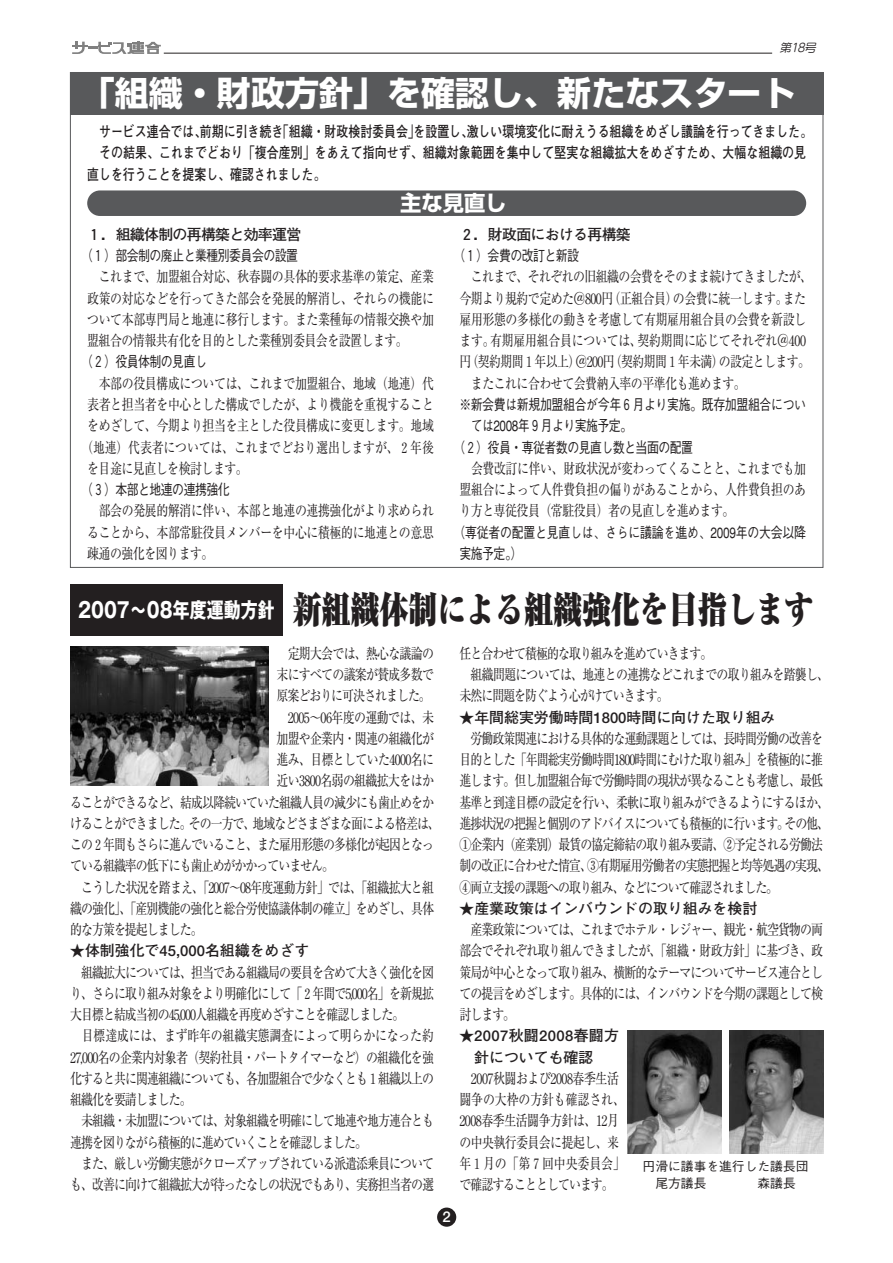
<style>
.page{position:relative;width:893px;height:1263px;background:#fff}
.page>*{position:absolute;margin:0;border:0;box-sizing:border-box;transform-origin:0 0}
.t1{font:900 36.15px "Ryumin";color:#231f20;scale:.8 1}
.t2{font:700 34.05px "Shin Go";color:#fff}
.t3{font:700 21.3px "Shin Go";color:#fff}
.t4{font:14.85px/21.3px "Ryumin";letter-spacing:-.075em;color:#231f20;text-align:justify;scale:.8 1}
.t5{font:700 14.85px "Futo Go B101";color:#231f20;scale:.8 1}
.t6{font:500 14.85px "Gothic BBB";letter-spacing:-.045em;color:#231f20;scale:.8 1}
.t7{font:14.85px "Ryumin";letter-spacing:-.03em;color:#231f20;scale:.8 1}
.t8{font:14.85px/21.3px "Ryumin";letter-spacing:-.035em;color:#231f20;scale:.8 1}
.t9{font:14.85px "Ryumin";letter-spacing:-.04em;color:#231f20;scale:.8 1}
.t10{font:700 14.85px "Futo Go B101";color:#231f20}
.t11{font:14.85px "Ryumin";letter-spacing:-.05em;color:#231f20;scale:.8 1}
.t12{font:500 14.85px/21.3px "Gothic BBB";letter-spacing:-.02em;color:#231f20;scale:.8 1}
.t13{font:14.85px "Ryumin";letter-spacing:-.055em;color:#231f20;scale:.8 1}
.t14{font:14.85px "Ryumin";letter-spacing:-.02em;color:#231f20;scale:.8 1}
.t15{font:14.85px "Ryumin";letter-spacing:-.015em;color:#231f20;scale:.8 1}
.t16{font:14.85px "Ryumin";letter-spacing:-.045em;color:#231f20;scale:.8 1}
.t17{font:700 14.85px "Futo Go B101";letter-spacing:-.045em;color:#231f20}
.t18{font:700 14.85px/21.3px "Futo Go B101";letter-spacing:.025em;color:#231f20}
.t19{font:700 14.85px "Futo Go B101";color:#fff}
.t20{font:500 12.75px/17px "Gothic BBB";color:#231f20;text-align:center}
.t21{font:italic 11.7px "Seurat CID M";color:#231f20}
.s1{font-family:"Gothic MB101";font-weight:700;font-size:21.3px;color:#fff}
</style>
<div class="page">
<svg style="left:72px;top:42px;width:89px;height:12px"></svg>
<div style="left:437px;top:1208px;width:19px;height:19px;background:#231f20;border-radius:50%"></div>
<hr style="left:164px;top:53px;width:608px;height:1px;background:#231f20">
<div style="left:70px;top:72px;width:753px;height:43px;background:#58595b"></div>
<div style="left:87px;top:190px;width:719px;height:26px;background:#58595b;border-radius:13px"></div>
<div style="left:70px;top:584px;width:213px;height:51px;background:#231f20"></div>
<img style="left:627px;top:1030px;width:94px;height:123px">
<img style="left:729px;top:1030px;width:94px;height:123px">
<img style="left:70px;top:646px;width:198px;height:139px">
<p class="t21" style="left:779px;top:43px;width:40px">第18号</p>
<h2 class="t2" style="left:81px;top:80px;width:716px">「組織・財政方針」を確認し、新たなスタート</h2>
<p class="t5" style="left:99px;top:126px;width:892px">サービス連合では、前期に引き続き「組織・財政検討委員会」を設置し、激しい環境変化に耐えうる組織をめざし議論を行ってきました。</p>
<p class="t5" style="left:99px;top:147px;width:885px">その結果、これまでどおり「複合産別」をあえて指向せず、組織対象範囲を集中して堅実な組織拡大をめざすため、大幅な組織の見</p>
<p class="t5" style="left:87px;top:168px;width:299px">直しを行うことを提案し、確認されました。</p>
<h3 class="t3" style="left:400px;top:195px;width:108px">主な見直し</h3>
<p class="t17" style="left:87px;top:229px;width:215px">１．組織体制の再構築と効率運営</p>
<p class="t6" style="left:81px;top:250px;width:272px">（１）部会制の廃止と業種別委員会の設置</p>
<p class="t4" style="left:87px;top:268px;width:435px;text-indent:12px">これまで、加盟組合対応、秋春闘の具体的要求基準の策定、産業政策の対応などを行ってきた部会を発展的解消し、それらの機能について本部専門局と地連に移行します。また業種毎の情報交換や加盟組合の情報共有化を目的とした業種別委員会を設置します。</p>
<p class="t6" style="left:81px;top:356px;width:159px">（２）役員体制の見直し</p>
<p class="t7" style="left:99px;top:378px;width:420px">本部の役員構成については、これまで加盟組合、地域（地連）代</p>
<p class="t7" style="left:87px;top:399px;width:435px">表者と担当者を中心とした構成でしたが、より機能を重視すること</p>
<p class="t7" style="left:87px;top:421px;width:435px">をめざして、今期より担当を主とした役員構成に変更します。地域</p>
<p class="t15" style="left:81px;top:442px;width:442px">（地連）代表者については、これまでどおり選出しますが、２年後</p>
<p class="t9" style="left:87px;top:463px;width:202px">を目途に見直しを検討します。</p>
<p class="t6" style="left:81px;top:484px;width:187px">（３）本部と地連の連携強化</p>
<p class="t4" style="left:87px;top:502px;width:435px;text-indent:12px">部会の発展的解消に伴い、本部と地連の連携強化がより求められることから、本部常駐役員メンバーを中心に積極的に地連との意思疎通の強化を図ります。</p>
<p class="t17" style="left:459px;top:229px;width:173px">２．財政面における再構築</p>
<p class="t6" style="left:453px;top:250px;width:159px">（１）会費の改訂と新設</p>
<p class="t16" style="left:471px;top:272px;width:428px">これまで、それぞれの旧組織の会費をそのまま続けてきましたが、</p>
<p class="t9" style="left:459px;top:293px;width:435px">今期より規約で定めた＠800円（正組合員）の会費に統一します。また</p>
<p class="t7" style="left:459px;top:314px;width:435px">雇用形態の多様化の動きを考慮して有期雇用組合員の会費を新設し</p>
<p class="t14" style="left:459px;top:335px;width:435px">ます。有期雇用組合員については、契約期間に応じてそれぞれ＠400</p>
<p class="t11" style="left:459px;top:357px;width:439px">円（契約期間１年以上）＠200円（契約期間１年未満）の設定とします。</p>
<p class="t9" style="left:471px;top:378px;width:345px">またこれに合わせて会費納入率の平準化も進めます。</p>
<p class="t6" style="left:459px;top:399px;width:435px">※新会費は新規加盟組合が今年６月より実施。既存加盟組合につい</p>
<p class="t6" style="left:470px;top:420px;width:203px">ては2008年９月より実施予定。</p>
<p class="t6" style="left:453px;top:441px;width:301px">（２）役員・専従者数の見直し数と当面の配置</p>
<p class="t4" style="left:459px;top:460px;width:435px;text-indent:12px">会費改訂に伴い、財政状況が変わってくることと、これまでも加盟組合によって人件費負担の偏りがあることから、人件費負担のあり方と専従役員（常駐役員）者の見直しを進めます。</p>
<p class="t12" style="left:459px;top:523px;width:435px;text-indent:-6px">（専従者の配置と見直しは、さらに議論を進め、2009年の大会以降実施予定。）</p>
<h1 class="t1" style="left:78px;top:596px;width:920px"><span class="s1">2007～08年度運動方針</span> 新組織体制による組織強化を目指します</h1>
<p class="t4" style="left:288px;top:645px;width:184px">定期大会では、熱心な議論の</p>
<p class="t4" style="left:276px;top:666px;width:198px">末にすべての議案が賛成多数で</p>
<p class="t4" style="left:276px;top:687px;width:194px">原案どおりに可決されました。</p>
<p class="t11" style="left:288px;top:712px;width:184px">2005～06年度の運動では、未</p>
<p class="t4" style="left:276px;top:730px;width:198px">加盟や企業内・関連の組織化が</p>
<p class="t13" style="left:276px;top:754px;width:198px">進み、目標としていた4000名に</p>
<p class="t13" style="left:276px;top:776px;width:198px">近い3800名弱の組織拡大をはか</p>
<p class="t4" style="left:70px;top:793px;width:456px">ることができるなど、結成以降続いていた組織人員の減少にも歯止めをか</p>
<p class="t4" style="left:70px;top:815px;width:463px">けることができました。その一方で、地域などさまざまな面による格差は、</p>
<p class="t4" style="left:70px;top:836px;width:456px">この２年間もさらに進んでいること、また雇用形態の多様化が起因となっ</p>
<p class="t4" style="left:70px;top:857px;width:331px">ている組織率の低下にも歯止めがかかっていません。</p>
<p class="t4" style="left:81px;top:878px;width:442px">こうした状況を踏まえ、「2007～08年度運動方針」では、「組織拡大と組</p>
<p class="t4" style="left:70px;top:900px;width:456px">織の強化」、「産別機能の強化と総合労使協議体制の確立」をめざし、具体</p>
<p class="t4" style="left:70px;top:921px;width:167px">的な方策を提起しました。</p>
<p class="t10" style="left:70px;top:945px;width:240px">★体制強化で45,000名組織をめざす</p>
<p class="t4" style="left:70px;top:963px;width:456px;text-indent:11px">組織拡大については、担当である組織局の要員を含めて大きく強化を図り、さらに取り組み対象をより明確化にして「２年間で5,000名」を新規拡大目標と結成当初の45,000人組織を再度めざすことを確認しました。</p>
<p class="t4" style="left:70px;top:1027px;width:456px;text-indent:12px">目標達成には、まず昨年の組織実態調査によって明らかになった約27,000名の企業内対象者（契約社員・パートタイマーなど）の組織化を強化すると共に関連組織についても、各加盟組合で少なくとも１組織以上の組織化を要請しました。</p>
<p class="t4" style="left:70px;top:1112px;width:456px;text-indent:11px">未組織・未加盟については、対象組織を明確にして地連や地方連合とも連携を図りながら積極的に進めていくことを確認しました。</p>
<p class="t4" style="left:70px;top:1155px;width:456px;text-align:right">また、厳しい労働実態がクローズアップされている派遣添乗員についても、改善に向けて組織拡大が待ったなしの状況でもあり、実務担当者の選</p>
<p class="t19" style="left:442px;top:1211px;width:10px">2</p>
<p class="t4" style="left:459px;top:645px;width:318px">任と合わせて積極的な取り組みを進めていきます。</p>
<p class="t4" style="left:470px;top:666px;width:449px">組織問題については、地連との連携などこれまでの取り組みを踏襲し、</p>
<p class="t4" style="left:459px;top:687px;width:263px">未然に問題を防ぐよう心がけていきます。</p>
<p class="t10" style="left:459px;top:711px;width:317px">★年間総実労働時間1800時間に向けた取り組み</p>
<p class="t4" style="left:459px;top:730px;width:463px;text-align:left;text-indent:11px">労働政策関連における具体的な運動課題としては、長時間労働の改善を目的とした「年間総実労働時間1800時間にむけた取り組み」を積極的に推進します。但し加盟組合毎で労働時間の現状が異なることも考慮し、最低基準と到達目標の設定を行い、柔軟に取り組みができるようにするほか、進捗状況の把握と個別のアドバイスについても積極的に行います。その他、①企業内（産業別）最賃の協定締結の取り組み要請、②予定される労働法制の改正に合わせた情宣、③有期雇用労働者の実態把握と均等処遇の実現、④両立支援の課題への取り組み、などについて確認されました。</p>
<p class="t10" style="left:459px;top:903px;width:299px">★産業政策はインバウンドの取り組みを検討</p>
<p class="t4" style="left:459px;top:921px;width:456px;text-indent:11px">産業政策については、これまでホテル・レジャー、観光・航空貨物の両部会でそれぞれ取り組んできましたが、「組織・財政方針」に基づき、政策局が中心となって取り組み、横断的なテーマについてサービス連合としての提言をめざします。具体的には、インバウンドを今期の課題として検討します。</p>
<p class="t18" style="left:474px;top:1027px;width:146px;text-indent:-15px">★2007秋闘2008春闘方針についても確認</p>
<p class="t8" style="left:459px;top:1070px;width:208px;text-indent:11px">2007秋闘および2008春季生活闘争の大枠の方針も確認され、<br>2008春季生活闘争方針は、12月の中央執行委員会に提起し、来年１月の「第７回中央委員会」で確認することとしています。</p>
<p class="t20" style="left:642px;top:1159px;width:167px">円滑に議事を進行した議長団尾方議長　　　　森議長</p>
</div>
